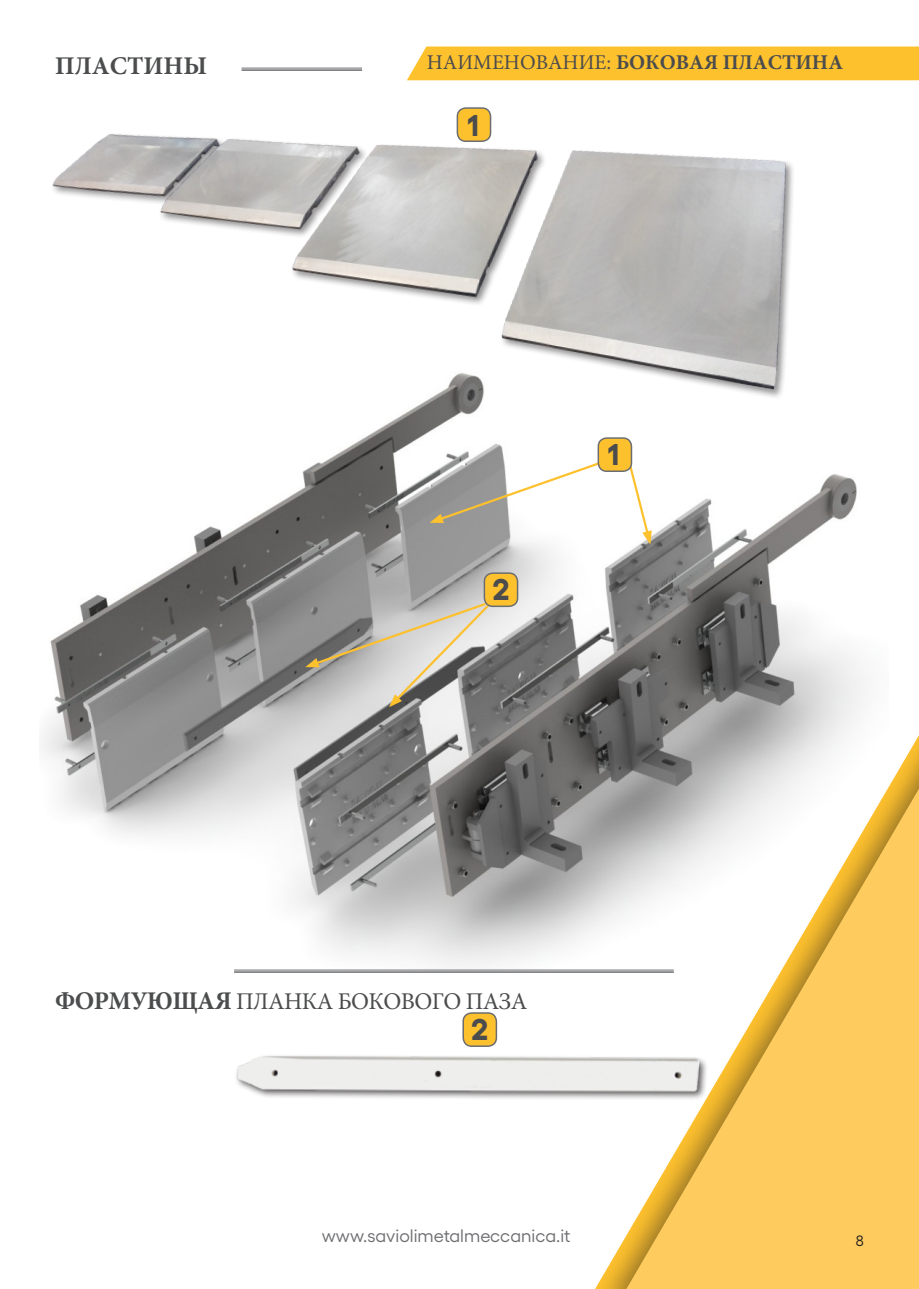
<style>
.page{position:relative;width:919px;height:1289px;background:#fff}
.page>*{position:absolute;margin:0;border:0;box-sizing:border-box;transform-origin:0 0}
.t1{font:700 30px "Yellix";color:#4b4c4d}
.t2{font:700 25.5px "Minion Pro";color:#4b4c4d}
.t3{font:24px "Minion Pro";letter-spacing:-.025em;color:#4b4c4d}
.t4{font:700 21px "Minion Pro";color:#4b4c4d}
.t5{font:18px "Yellix";color:#6c6d70}
.t6{font:15px "Yellix";color:#231f20}
.s1{font-weight:400}
.s2{font-weight:700;font-size:25.5px}
</style>
<div class="page">
<img style="left:42px;top:545px;width:547px;height:426px">
<div style="left:590px;top:0;width:328px;height:1288px;background:#231f20;opacity:.5"></div>
<svg style="left:609px;top:0;width:309px;height:1288px"></svg>
<img style="left:236px;top:1039px;width:489px;height:249px">
<img style="left:52px;top:0;width:815px;height:545px">
<svg style="left:429px;top:456px;width:183px;height:67px"></svg>
<svg style="left:305px;top:601px;width:186px;height:106px"></svg>
<svg style="left:626px;top:459px;width:25px;height:85px"></svg>
<div style="left:407px;top:47px;width:511px;height:33px;background:#fec12e"></div>
<div style="left:463px;top:1013px;width:33px;height:33px;background:#fec12e;border-radius:9px"></div>
<div style="left:462px;top:1012px;width:35px;height:34px;border:2px solid #6c6d70;border-radius:9px"></div>
<div style="left:484px;top:573px;width:33px;height:33px;background:#fec12e;border-radius:9px"></div>
<div style="left:483px;top:572px;width:35px;height:35px;border:2px solid #6c6d70;border-radius:9px"></div>
<div style="left:598px;top:438px;width:33px;height:33px;background:#fec12e;border-radius:9px"></div>
<div style="left:597px;top:437px;width:35px;height:35px;border:2px solid #6c6d70;border-radius:9px"></div>
<hr style="left:241px;top:69px;width:121px;height:2px;background:#6c6d70">
<hr style="left:241px;top:68px;width:121px;height:1px;background:#6c6d70">
<hr style="left:234px;top:971px;width:439px;height:1px;background:#6c6d70">
<hr style="left:234px;top:969px;width:439px;height:1px;background:#6c6d70">
<h2 class="t2" style="left:55px;top:48px;width:153px">ПЛАСТИНЫ</h2>
<p class="t4" style="left:427px;top:47px;width:418px"><span class="s1">НАИМЕНОВАНИЕ:</span> БОКОВАЯ ПЛАСТИНА</p>
<h1 class="t1" style="left:467px;top:101px;width:13px">1</h1>
<h1 class="t1" style="left:492px;top:565px;width:19px">2</h1>
<h1 class="t1" style="left:607px;top:430px;width:13px">1</h1>
<h3 class="t3" style="left:55px;top:985px;width:473px"><span class="s2">ФОРМУЮЩАЯ</span> ПЛАНКА БОКОВОГО ПАЗА</h3>
<h1 class="t1" style="left:471px;top:1005px;width:19px">2</h1>
<p class="t5" style="left:322px;top:1221px;width:250px">www.saviolimetalmeccanica.it</p>
<p class="t6" style="left:855px;top:1229px;width:9px">8</p>
</div>
